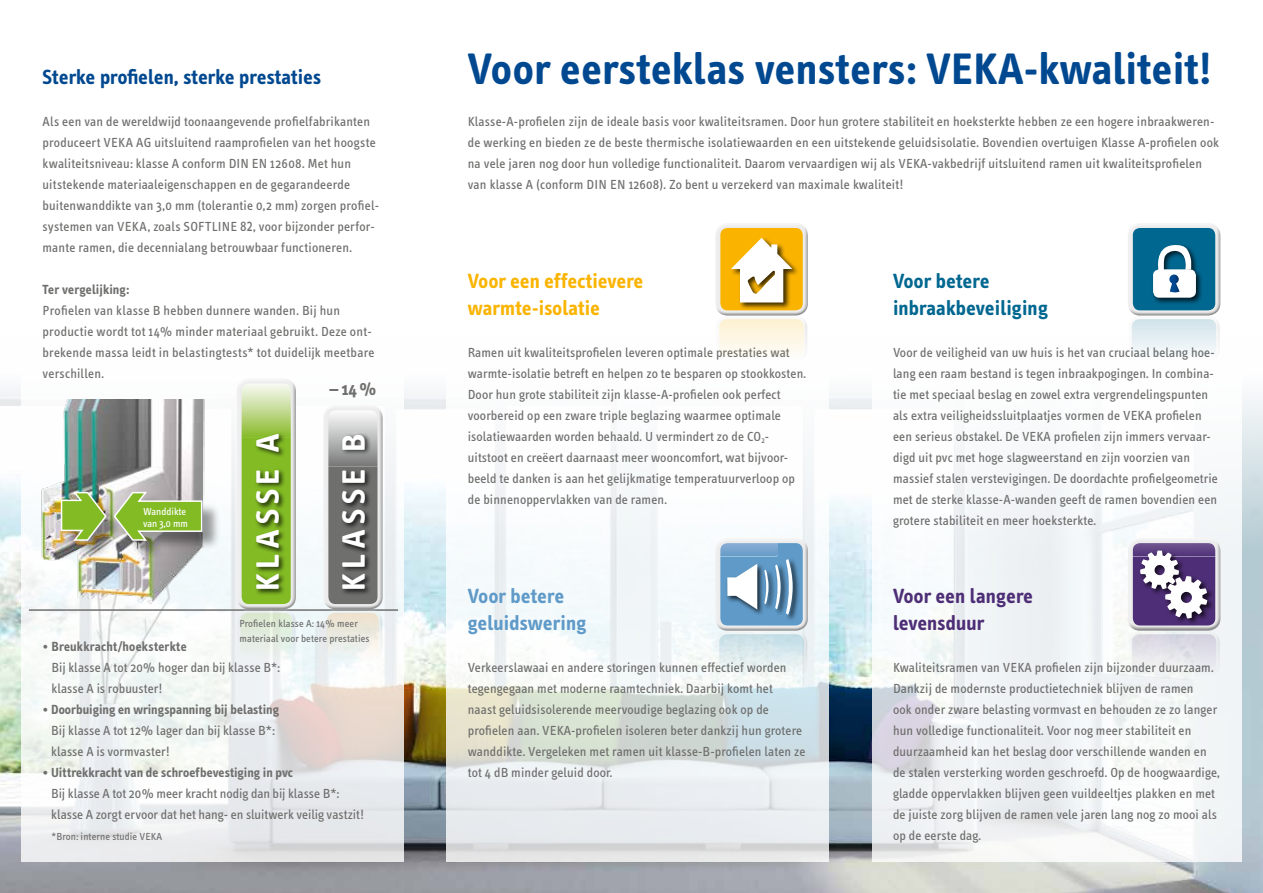
<style>
.page{position:relative;width:1263px;height:893px;background:#fff}
.page>*{position:absolute;margin:0;border:0;box-sizing:border-box;transform-origin:0 0}
.t1{font:700 45px "Info Text";letter-spacing:.015em;color:#004890}
.t2{font:700 33px "Info Text";letter-spacing:.16em;color:#fff}
.t3{font:700 21px/27px "Info Text";letter-spacing:.01em;color:#fab400}
.t4{font:700 21px "Info Text";letter-spacing:.01em;color:#004890}
.t5{font:700 21px/27px "Info Text";letter-spacing:.01em;color:#006790}
.t6{font:700 21px/27px "Info Text";letter-spacing:.01em;color:#4e2e76}
.t7{font:700 21px/27px "Info Text";letter-spacing:.01em;color:#5f9ac8}
.t8{font:700 18px "Info Text";color:#6f6f6e}
.t9{font:13.5px/21px "Info Text";letter-spacing:.01em;color:#6f6f6e}
.t10{font:700 13.5px "Info Text";letter-spacing:.01em;color:#6f6f6e}
.t11{font:10.5px/15px "Info Text";letter-spacing:.01em;color:#6f6f6e}
.t12{font:10.5px/12px "Info Text";color:#fff}
.s1{font-size:14.25px}
.s2{font-size:16.8px}
</style>
<div class="page">
<img style="left:0;top:387px;width:1263px;height:506px">
<svg style="left:872px;top:387px;width:370px;height:474px;fill:#f3f7f7"></svg>
<svg style="left:446px;top:387px;width:383px;height:474px"></svg>
<div style="left:1127px;top:318px;width:93px;height:45px;background:#000;opacity:.75"></div>
<div style="left:1127px;top:222px;width:94px;height:90px;background:#f4f4f4"></div>
<div style="left:1127px;top:226px;width:94px;height:92px;background:#000;opacity:.4"></div>
<div style="left:1151px;top:243px;width:53px;height:62px;background:#000;opacity:.75"></div>
<div style="left:1153px;top:269px;width:43px;height:29px;background:#fff;border-radius:6px"></div>
<svg style="left:1154px;top:244px;width:37px;height:48px"></svg>
<div style="left:714px;top:629px;width:93px;height:45px;background:#ecf4f5"></div>
<div style="left:714px;top:634px;width:93px;height:44px;background:#000;opacity:.75"></div>
<div style="left:714px;top:537px;width:95px;height:90px;background:#f5f6f6"></div>
<div style="left:714px;top:541px;width:95px;height:92px;background:#000;opacity:.4"></div>
<svg style="left:718px;top:540px;width:87px;height:88px"></svg>
<div style="left:1127px;top:629px;width:93px;height:45px;background:#eef3f2"></div>
<div style="left:1127px;top:634px;width:93px;height:44px;background:#000;opacity:.75"></div>
<div style="left:1127px;top:537px;width:94px;height:90px;background:#f3f3f4"></div>
<div style="left:1127px;top:541px;width:94px;height:92px;background:#000;opacity:.4"></div>
<svg style="left:1130px;top:541px;width:88px;height:87px"></svg>
<div style="left:714px;top:318px;width:93px;height:45px;background:#000;opacity:.75"></div>
<div style="left:714px;top:222px;width:95px;height:90px;background:#f4f4f4"></div>
<div style="left:714px;top:226px;width:95px;height:92px;background:#000;opacity:.4"></div>
<div style="left:730px;top:237px;width:69px;height:73px;background:#000;opacity:.75"></div>
<svg style="left:731px;top:238px;width:61px;height:64px"></svg>
<svg style="left:21px;top:387px;width:383px;height:474px"></svg>
<img style="left:21px;top:399px;width:204px;height:213px">
<div style="left:63px;top:494px;width:158px;height:65px;background:#000;opacity:.4"></div>
<img style="left:60px;top:491px;width:143px;height:50px">
<hr style="left:29px;top:609px;width:369px;height:2px;background:#6f6f6e">
<div style="left:236px;top:612px;width:61px;height:52px;background:#000;opacity:.75"></div>
<div style="left:236px;top:381px;width:62px;height:231px;background:#000;opacity:.4"></div>
<div style="left:254px;top:432px;width:32px;height:164px;background:#000;opacity:.75"></div>
<div style="left:322px;top:612px;width:62px;height:52px;background:#000;opacity:.75"></div>
<div style="left:322px;top:404px;width:63px;height:202px;background:#f4f4f5"></div>
<div style="left:322px;top:409px;width:63px;height:203px;background:#000;opacity:.4"></div>
<div style="left:340px;top:433px;width:32px;height:163px;background:#000;opacity:.75"></div>
<h3 class="t4" style="left:43px;top:65px;width:280px">Sterke profielen, sterke prestaties</h3>
<p class="t9" style="left:43px;top:111px;width:338px">Als een van de wereldwijd toonaangevende profielfabrikanten produceert VEKA AG uitsluitend raamprofielen van het hoogste kwaliteitsniveau: klasse A conform DIN EN 12608. Met hun uitstekende materiaaleigenschappen en de gegarandeerde buitenwanddikte van 3,0 mm (tolerantie 0,2 mm) zorgen profiel&shy;systemen van VEKA, zoals SOFTLINE <span class="s1">8</span><span class="s2">2</span>, voor bijzonder perfor&shy;mante ramen, die decennialang betrouwbaar functioneren.</p>
<p class="t10" style="left:43px;top:282px;width:88px">Ter vergelijking:</p>
<p class="t9" style="left:43px;top:300px;width:334px">Profielen van klasse B hebben dunnere wanden. Bij hun productie wordt tot 14% minder materiaal gebruikt. Deze ont&shy;brekende massa leidt in belastingtests* tot duidelijk meetbare verschillen.</p>
<p class="t12" style="left:143px;top:505px;width:46px">Wanddikte van 3,0 mm</p>
<h3 class="t8" style="left:330px;top:379px;width:48px">–14%</h3>
<h2 class="t2" style="left:249px;top:591px;width:159px;rotate:-90deg">KLASSE A</h2>
<h2 class="t2" style="left:335px;top:591px;width:159px;rotate:-90deg">KLASSE B</h2>
<p class="t11" style="left:240px;top:616px;width:132px">Profielen klasse A: 14% meer materiaal voor betere prestaties</p>
<p class="t10" style="left:43px;top:639px;width:146px">• Breukkracht/hoeksterkte</p>
<p class="t9" style="left:51px;top:657px;width:230px">Bij klasse A tot 20% hoger dan bij klasse B*: klasse A is robuuster!</p>
<p class="t10" style="left:43px;top:702px;width:238px">• Doorbuiging en wringspanning bij belasting</p>
<p class="t9" style="left:51px;top:720px;width:225px">Bij klasse A tot 12% lager dan bij klasse B*: klasse A is vormvaster!</p>
<p class="t10" style="left:43px;top:765px;width:252px">• Uittrekkracht van de schroefbevestiging in pvc</p>
<p class="t9" style="left:51px;top:784px;width:315px">Bij klasse A tot 20% meer kracht nodig dan bij klasse B*: klasse A zorgt ervoor dat het hang- en sluitwerk veilig vastzit!</p>
<p class="t11" style="left:51px;top:829px;width:112px">*Bron: interne studie VEKA</p>
<h1 class="t1" style="left:468px;top:43px;width:745px">Voor eersteklas vensters: VEKA-kwaliteit!</h1>
<p class="t9" style="left:468px;top:111px;width:753px">Klasse-A-profielen zijn de ideale basis voor kwaliteitsramen. Door hun grotere stabiliteit en hoeksterkte hebben ze een hogere inbraakweren&shy;de werking en bieden ze de beste thermische isolatiewaarden en een uitstekende geluidsisolatie. Bovendien overtuigen Klasse A-profielen ook na vele jaren nog door hun volledige functionaliteit. Daarom vervaardigen wij als VEKA-vakbedrijf uitsluitend ramen uit kwaliteitsprofielen van klasse A (conform DIN EN 12608). Zo bent u verzekerd van maximale kwaliteit!</p>
<h3 class="t3" style="left:468px;top:268px;width:177px">Voor een effectievere warmte-isolatie</h3>
<h3 class="t5" style="left:893px;top:268px;width:156px">Voor betere inbraakbeveiliging</h3>
<p class="t9" style="left:468px;top:342px;width:340px">Ramen uit kwaliteitsprofielen leveren optimale prestaties wat warmte-isolatie betreft en helpen zo te besparen op stookkosten.<br>Door hun grote stabiliteit zijn klasse-A-profielen ook perfect voorbereid op een zware triple beglazing waarmee optimale isolatiewaarden worden behaald. U vermindert zo de CO<sub>2</sub>- uitstoot en creëert daarnaast meer wooncomfort, wat bijvoor&shy;beeld te danken is aan het gelijkmatige temperatuurverloop op de binnenoppervlakken van de ramen.</p>
<p class="t9" style="left:893px;top:342px;width:326px">Voor de veiligheid van uw huis is het van cruciaal belang hoe&shy;lang een raam bestand is tegen inbraakpogingen. In combina&shy;tie met speciaal beslag en zowel extra vergrendelingspunten als extra veiligheidssluitplaatjes vormen de VEKA profielen een serieus obstakel. De VEKA profielen zijn immers vervaar&shy;digd uit pvc met hoge slagweerstand en zijn voorzien van massief stalen verstevigingen. De doordachte profielgeometrie met de sterke klasse-A-wanden geeft de ramen bovendien een grotere stabiliteit en meer hoeksterkte.</p>
<h3 class="t7" style="left:468px;top:583px;width:120px">Voor betere geluidswering</h3>
<p class="t9" style="left:468px;top:657px;width:339px">Verkeerslawaai en andere storingen kunnen effectief worden tegengegaan met moderne raamtechniek. Daarbij komt het<br>naast geluidsisolerende meervoudige beglazing ook op de profielen aan. VEKA-profielen isoleren beter dankzij hun grotere wanddikte. Vergeleken met ramen uit klasse-B-profielen laten ze tot 4 dB minder geluid door.</p>
<h3 class="t6" style="left:893px;top:583px;width:141px">Voor een langere levensduur</h3>
<p class="t9" style="left:893px;top:657px;width:328px">Kwaliteitsramen van VEKA profielen zijn bijzonder duurzaam.<br>Dankzij de modernste productietechniek blijven de ramen<br>ook onder zware belasting vormvast en behouden ze zo langer hun volledige functionaliteit. Voor nog meer stabiliteit en duurzaamheid kan het beslag door verschillende wanden en de stalen versterking worden geschroefd. Op de hoogwaardige, gladde oppervlakken blijven geen vuildeeltjes plakken en met de juiste zorg blijven de ramen vele jaren lang nog zo mooi als op de eerste dag.</p>
</div>
